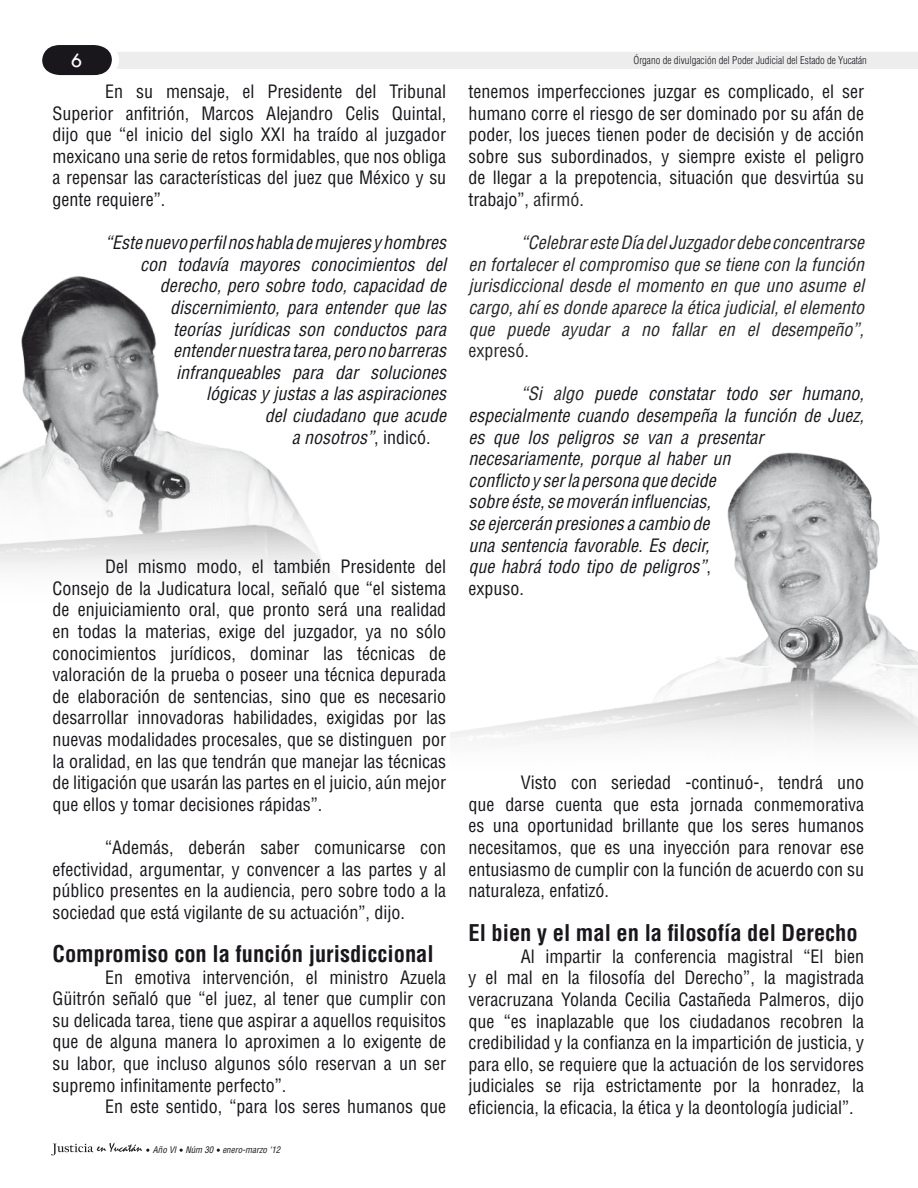
<style>
.page{position:relative;width:918px;height:1188px;background:#fff}
.page>*{position:absolute;margin:0;border:0;box-sizing:border-box;transform-origin:0 0}
.t1{font:700 condensed 22.5px "Helvetica LT Std";color:#1a171c}
.t2{font:21px "Tw Cen";color:#fff}
.t3{font:condensed 18px/21.6px "Helvetica LT Std";color:#1a171c;text-align:justify}
.t4{font:italic condensed 18px/21.6px "Helvetica LT Std";color:#1a171c}
.t5{font:italic condensed 18px/21.6px "Helvetica LT Std";color:#262626;text-align:justify}
.t6{font:condensed 18px "Helvetica LT Std";color:#262626}
.t7{font:300 condensed 10.5px "Helvetica LT Std";color:#1a171c}
.t8{font:italic condensed 8.85px "Helvetica LT Std";color:#1a171c}
.s1{font-style:normal}
.s2{color:#262626}
</style>
<div class="page">
<svg style="left:42px;top:45px;width:876px;height:30px"></svg>
<img style="left:451px;top:452px;width:467px;height:290px">
<img style="left:0;top:276px;width:328px;height:294px">
<p class="t2" style="left:71px;top:47px;width:13px">6</p>
<p class="t3" style="left:53px;top:81px;width:395px;text-indent:53px">En su mensaje, el Presidente del Tribunal Superior anfitrión, Marcos Alejandro Celis Quintal, dijo que “el inicio del siglo XXI ha traído al juzgador mexicano una serie de retos formidables, que nos obliga a repensar las características del juez que México y su gente requiere”.</p>
<p class="t4" style="left:105px;top:232px;width:343px">“Este nuevo perfil nos habla de mujeres y hombres</p>
<p class="t4" style="left:140px;top:254px;width:308px">con todavía mayores conocimientos del</p>
<p class="t4" style="left:160px;top:275px;width:288px">derecho, pero sobre todo, capacidad de</p>
<p class="t4" style="left:170px;top:297px;width:278px">discernimiento, para entender que las</p>
<p class="t4" style="left:173px;top:318px;width:275px">teorías jurídicas son conductos para</p>
<p class="t4" style="left:173px;top:340px;width:274px">entender nuestra tarea, pero no barreras</p>
<p class="t4" style="left:176px;top:362px;width:272px">infranqueables para dar soluciones</p>
<p class="t4" style="left:206px;top:383px;width:241px">lógicas y justas a las aspiraciones</p>
<p class="t4" style="left:265px;top:405px;width:183px">del ciudadano que acude</p>
<p class="t4" style="left:292px;top:426px;width:140px">a nosotros”<span class="s1">, indicó.</span></p>
<p class="t3" style="left:53px;top:556px;width:395px;text-indent:53px">Del mismo modo, el también Presidente del Consejo de la Judicatura local, señaló que “el sistema de enjuiciamiento oral, que pronto será una realidad en todas la materias, exige del juzgador, ya no sólo conocimientos jurídicos, dominar las técnicas de valoración de la prueba o poseer una técnica depurada de elaboración de sentencias, sino que es necesario desarrollar innovadoras habilidades, exigidas por las nuevas modalidades procesales, que se distinguen por la oralidad, en las que tendrán que manejar las técnicas de litigación que usarán las partes en el juicio, aún mejor que ellos y tomar decisiones rápidas”.</p>
<p class="t3" style="left:53px;top:837px;width:395px;text-indent:53px">“Además, deberán saber comunicarse con efectividad, argumentar, y convencer a las partes y al público presentes en la audiencia, pero sobre todo a la sociedad que está vigilante de su actuación”, dijo.</p>
<p class="t1" style="left:53px;top:940px;width:383px">Compromiso con la función jurisdiccional</p>
<p class="t3" style="left:53px;top:966px;width:395px;text-indent:53px">En emotiva intervención, el ministro Azuela Güitrón señaló que “el juez, al tener que cumplir con su delicada tarea, tiene que aspirar a aquellos requisitos que de alguna manera lo aproximen a lo exigente de su labor, que incluso algunos sólo reservan a un ser supremo infinitamente perfecto”.</p>
<p class="t3" style="left:105px;top:1096px;width:343px">En este sentido, “para los seres humanos que</p>
<p class="t8" style="left:153px;top:1144px;width:129px">Año VI Núm 30 enero-marzo ‘12</p>
<p class="t7" style="left:634px;top:54px;width:235px">Órgano de divulgación del Poder Judicial del Estado de Yucatán</p>
<p class="t3" style="left:468px;top:81px;width:397px">tenemos imperfecciones juzgar es complicado, el ser humano corre el riesgo de ser dominado por su afán de poder, los jueces tienen poder de decisión y de acción sobre sus subordinados, y siempre existe el peligro de llegar a la prepotencia, situación que desvirtúa su trabajo”<span class="s2">, afirmó.</span></p>
<p class="t5" style="left:468px;top:232px;width:397px;text-indent:53px">“Celebrar este Día del Juzgador debe concentrarse en fortalecer el compromiso que se tiene con la función jurisdiccional desde el momento en que uno asume el cargo, ahí es donde aparece la ética judicial, el elemento que puede ayudar a no fallar en el desempeño”,</p>
<p class="t6" style="left:468px;top:339px;width:62px">expresó.</p>
<p class="t4" style="left:468px;top:383px;width:397px;text-indent:53px"><span class="s2">“Si algo</span> puede constatar todo ser humano, especialmente cuando desempeña la función de Juez, es que los peligros se van a presentar necesariamente, porque al haber un<br>conflicto y ser la persona que decide<br>sobre éste, se moverán influencias,<br>se ejercerán presiones a cambio de<br>una sentencia favorable. Es decir,<br>que habrá todo tipo de peligros”<span class="s1">,<br>expuso.</span></p>
<p class="t3" style="left:468px;top:772px;width:397px;text-indent:53px">Visto con seriedad -continuó-, tendrá uno que darse cuenta que esta jornada conmemorativa es una oportunidad brillante que los seres humanos necesitamos, que es una inyección para renovar ese entusiasmo de cumplir con la función de acuerdo con su naturaleza, enfatizó.</p>
<p class="t1" style="left:468px;top:919px;width:391px">El bien y el mal en la filosofía del Derecho</p>
<p class="t3" style="left:468px;top:945px;width:397px;text-indent:53px">Al impartir la conferencia magistral “El bien y el mal en la filosofía del Derecho”, la magistrada veracruzana Yolanda Cecilia Castañeda Palmeros, dijo que “es inaplazable que los ciudadanos recobren la credibilidad y la confianza en la impartición de justicia, y para ello, se requiere que la actuación de los servidores judiciales se rija estrictamente por la honradez, la eficiencia, la eficacia, la ética y la deontología judicial”.</p>
</div>
